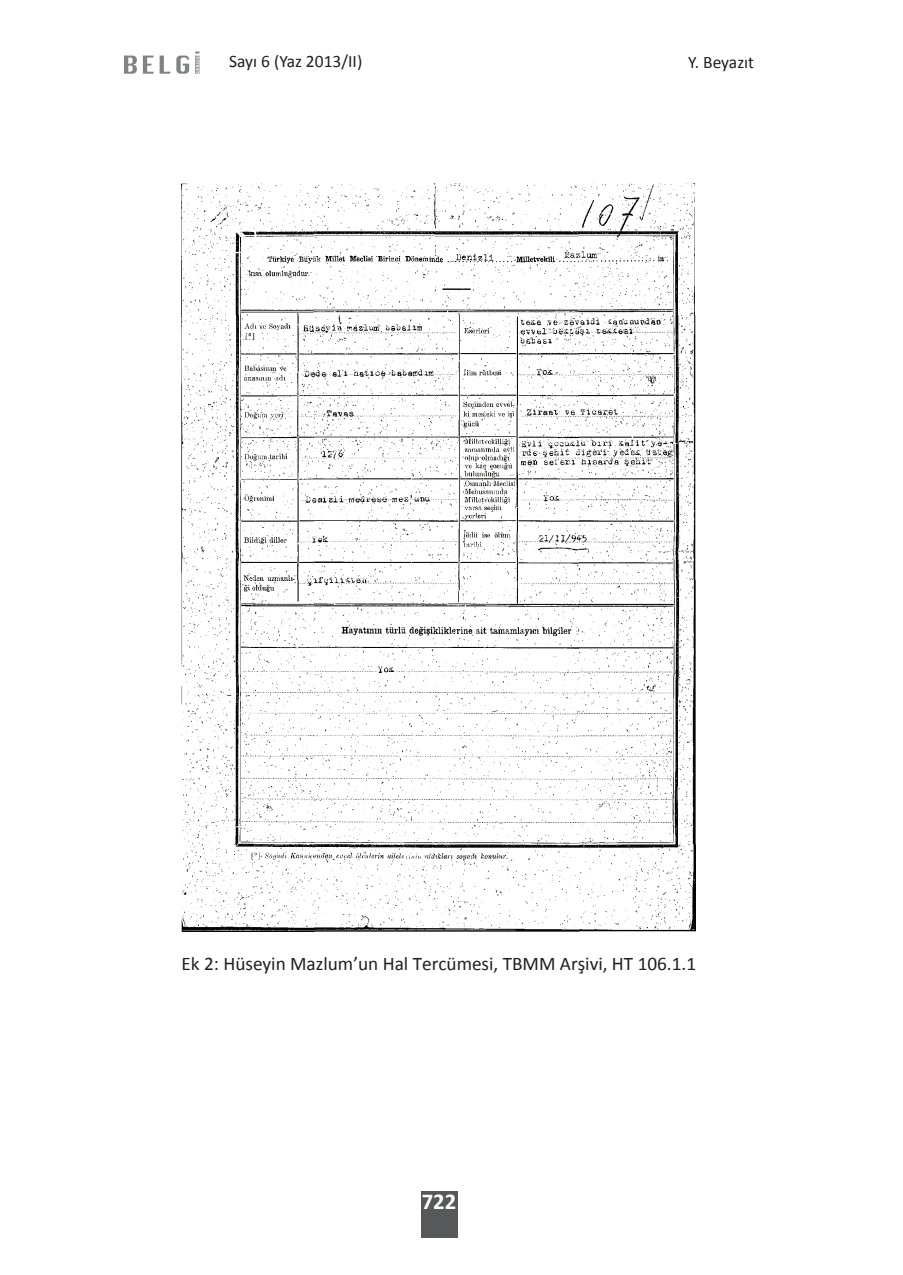
<style>
.page{position:relative;width:903px;height:1275px;background:#fff}
.page>*{position:absolute;margin:0;border:0;box-sizing:border-box;transform-origin:0 0}
.t1{font:700 22.75px "Calibri";color:#fff}
.t2{font:19.25px "Calibri";color:#231f20}
.t3{font:17.5px "Calibri";color:#231f20}
</style>
<div class="page">
<svg style="left:124px;top:52px;width:75px;height:22px"></svg>
<div style="left:421px;top:1191px;width:36px;height:47px;background:#57585a"></div>
<img style="left:182px;top:184px;width:514px;height:747px">
<p class="t3" style="left:229px;top:51px;width:135px">Sayı 6 (Yaz 2013/II)</p>
<p class="t3" style="left:688px;top:51px;width:67px">Y. Beyazıt</p>
<p class="t2" style="left:182px;top:951px;width:516px">Ek 2: Hüseyin Mazlum’un Hal Tercümesi, TBMM Arşivi, HT 106.1.1</p>
<p class="t1" style="left:422px;top:1186px;width:36px">722</p>
</div>
